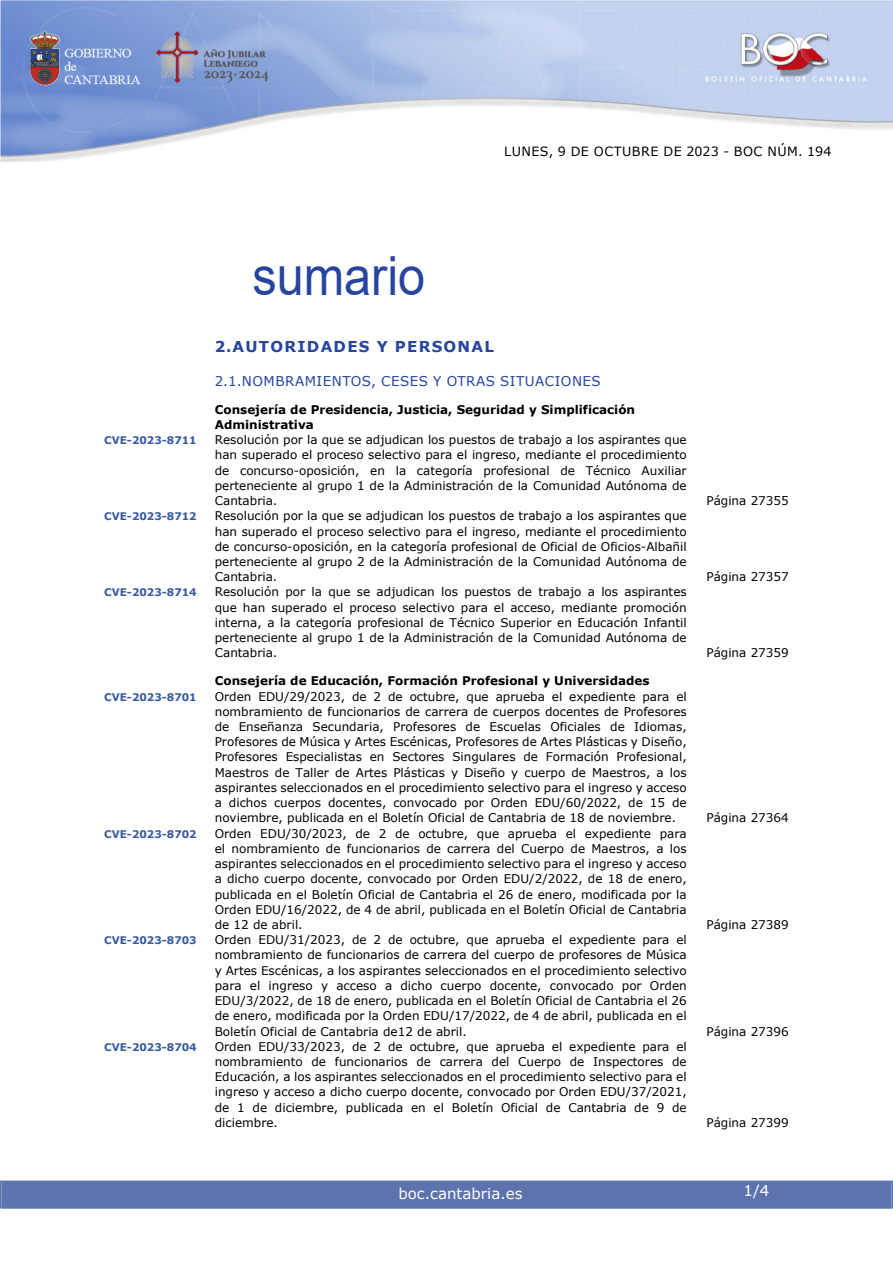
<style>
.page{position:relative;width:893px;height:1263px;background:#fff}
.page>*{position:absolute;margin:0;border:0;box-sizing:border-box;transform-origin:0 0}
.SUMARIO{font:54px "Arial";color:#27459e;scale:.9 1}
.indice_1{font:700 15px "Verdana";letter-spacing:.085em;color:#27459e}
.t1{font:15px "Verdana";color:#fff}
.indice_2{font:13.5px "Verdana";letter-spacing:.035em;color:#27459e}
.t2{font:12.75px "Verdana";letter-spacing:.035em;color:#000}
.indice_4{font:12px/15.3px "Verdana";color:#000;text-align:justify}
.indice_3{font:700 12px/15.3px "Verdana";color:#000}
.indice_4-2{font:700 10.5px "Verdana";color:#385b9e}
</style>
<div class="page">
<img style="left:0;top:0;width:893px;height:161px">
<div style="left:2px;top:1181px;width:889px;height:27px;background:#5e73ae"></div>
<div style="left:0;top:1180px;width:893px;height:28px;border:2px solid #5e73ae"></div>
<h1 class="SUMARIO" style="left:252px;top:239px;width:194px">sumario</h1>
<p class="t2" style="left:504px;top:142px;width:329px">LUNES, 9 DE OCTUBRE DE 2023 - BOC NÚM. 194</p>
<h2 class="indice_1" style="left:215px;top:336px;width:281px">2.AUTORIDADES Y PERSONAL</h2>
<h3 class="indice_2" style="left:215px;top:371px;width:388px">2.1.NOMBRAMIENTOS, CESES Y OTRAS SITUACIONES</h3>
<h4 class="indice_3" style="left:215px;top:401px;width:422px">Consejería de Presidencia, Justicia, Seguridad y Simplificación<br>Administrativa</h4>
<p class="indice_4-2" style="left:104px;top:433px;width:94px">CVE-2023-8711</p>
<p class="indice_4" style="left:215px;top:432px;width:473px">Resolución por la que se adjudican los puestos de trabajo a los aspirantes que han superado el proceso selectivo para el ingreso, mediante el procedimiento de concurso-oposición, en la categoría profesional de Técnico Auxiliar perteneciente al grupo 1 de la Administración de la Comunidad Autónoma de Cantabria.</p>
<p class="indice_4-2" style="left:104px;top:509px;width:94px">CVE-2023-8712</p>
<p class="indice_4" style="left:215px;top:508px;width:473px">Resolución por la que se adjudican los puestos de trabajo a los aspirantes que han superado el proceso selectivo para el ingreso, mediante el procedimiento de concurso-oposición, en la categoría profesional de Oficial de Oficios-Albañil perteneciente al grupo 2 de la Administración de la Comunidad Autónoma de Cantabria.</p>
<p class="indice_4-2" style="left:104px;top:585px;width:94px">CVE-2023-8714</p>
<p class="indice_4" style="left:215px;top:584px;width:473px">Resolución por la que se adjudican los puestos de trabajo a los aspirantes que han superado el proceso selectivo para el acceso, mediante promoción interna, a la categoría profesional de Técnico Superior en Educación Infantil perteneciente al grupo 1 de la Administración de la Comunidad Autónoma de Cantabria.</p>
<h4 class="indice_3" style="left:215px;top:673px;width:436px">Consejería de Educación, Formación Profesional y Universidades</h4>
<p class="indice_4-2" style="left:104px;top:689px;width:94px">CVE-2023-8701</p>
<p class="indice_4" style="left:215px;top:688px;width:473px">Orden EDU/29/2023, de 2 de octubre, que aprueba el expediente para el nombramiento de funcionarios de carrera de cuerpos docentes de Profesores de Enseñanza Secundaria, Profesores de Escuelas Oficiales de Idiomas, Profesores de Música y Artes Escénicas, Profesores de Artes Plásticas y Diseño, Profesores Especialistas en Sectores Singulares de Formación Profesional, Maestros de Taller de Artes Plásticas y Diseño y cuerpo de Maestros, a los aspirantes seleccionados en el procedimiento selectivo para el ingreso y acceso a dichos cuerpos docentes, convocado por Orden EDU/60/2022, de 15 de noviembre, publicada en el Boletín Oficial de Cantabria de 18 de noviembre.</p>
<p class="indice_4-2" style="left:104px;top:826px;width:94px">CVE-2023-8702</p>
<p class="indice_4" style="left:215px;top:825px;width:473px">Orden EDU/30/2023, de 2 de octubre, que aprueba el expediente para el nombramiento de funcionarios de carrera del Cuerpo de Maestros, a los aspirantes seleccionados en el procedimiento selectivo para el ingreso y acceso a dicho cuerpo docente, convocado por Orden EDU/2/2022, de 18 de enero, publicada en el Boletín Oficial de Cantabria el 26 de enero, modificada por la Orden EDU/16/2022, de 4 de abril, publicada en el Boletín Oficial de Cantabria de 12 de abril.</p>
<p class="indice_4-2" style="left:104px;top:933px;width:94px">CVE-2023-8703</p>
<p class="indice_4" style="left:215px;top:932px;width:473px">Orden EDU/31/2023, de 2 de octubre, que aprueba el expediente para el nombramiento de funcionarios de carrera del cuerpo de profesores de Música y Artes Escénicas, a los aspirantes seleccionados en el procedimiento selectivo para el ingreso y acceso a dicho cuerpo docente, convocado por Orden EDU/3/2022, de 18 de enero, publicada en el Boletín Oficial de Cantabria el 26 de enero, modificada por la Orden EDU/17/2022, de 4 de abril, publicada en el Boletín Oficial de Cantabria de12 de abril.</p>
<p class="indice_4-2" style="left:104px;top:1039px;width:94px">CVE-2023-8704</p>
<p class="indice_4" style="left:215px;top:1039px;width:474px">Orden EDU/33/2023, de 2 de octubre, que aprueba el expediente para el nombramiento de funcionarios de carrera del Cuerpo de Inspectores de Educación, a los aspirantes seleccionados en el procedimiento selectivo para el ingreso y acceso a dicho cuerpo docente, convocado por Orden EDU/37/2021, de 1 de diciembre, publicada en el Boletín Oficial de Cantabria de 9 de diciembre.</p>
<p class="indice_4" style="left:706px;top:493px;width:84px">Página 27355</p>
<p class="indice_4" style="left:706px;top:569px;width:84px">Página 27357</p>
<p class="indice_4" style="left:706px;top:645px;width:84px">Página 27359</p>
<p class="indice_4" style="left:706px;top:810px;width:84px">Página 27364</p>
<p class="indice_4" style="left:706px;top:917px;width:84px">Página 27389</p>
<p class="indice_4" style="left:706px;top:1023px;width:84px">Página 27396</p>
<p class="indice_4" style="left:706px;top:1115px;width:84px">Página 27399</p>
<p class="t1" style="left:398px;top:1183px;width:126px">boc.cantabria.es</p>
<p class="t1" style="left:744px;top:1180px;width:27px">1/4</p>
</div>
